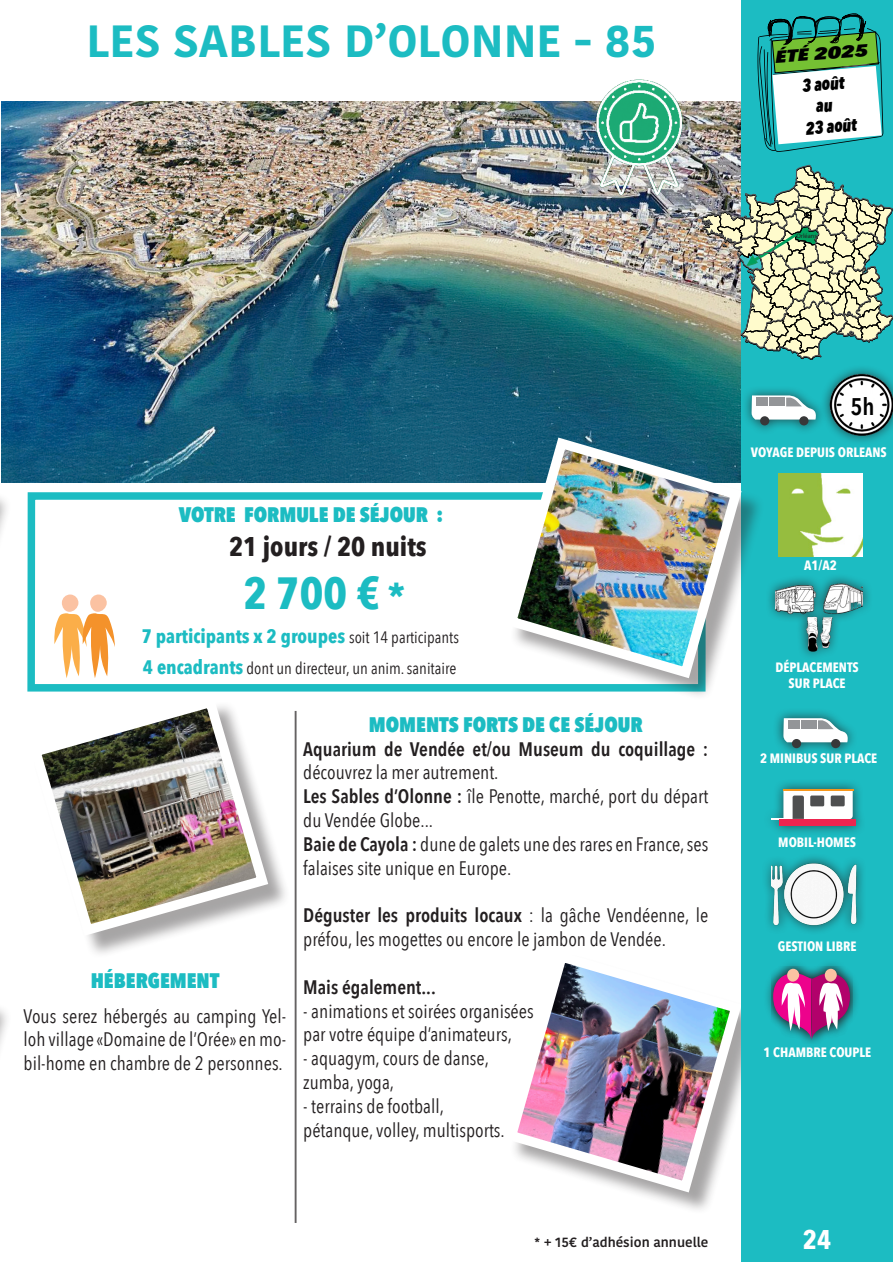
<style>
.page{position:relative;width:893px;height:1263px;background:#fff}
.page>*{position:absolute;margin:0;border:0;box-sizing:border-box;transform-origin:0 0}
.t1{font:700 45px "Kohinoor Bangla";color:#1cbcc2}
.t2{font:700 45px "Avenir Next Condensed";color:#1cbcc2}
.t3{font:700 27px "Avenir Next Condensed";color:#231f20}
.t4{font:700 27px "Avenir Next Condensed";color:#fff}
.t5{font:600 24px "Avenir Next Condensed";color:#000}
.t6{font:800 21px "Avenir Next Condensed";color:#1cbcc2}
.t7{font:19.5px/23.9px "Avenir Next Condensed";color:#231f20}
.t8{font:600 19.5px "Avenir Next Condensed";color:#231f20}
.t9{font:700 19.5px "Avenir Next Condensed";color:#1cbcc2}
.t10{font:italic 800 17.85px/21.5px "Avenir Next Condensed";color:#000;text-align:center;scale:.89 1}
.t11{font:italic 800 17.1px "Avenir Next Condensed";color:#000;scale:1.43 1}
.t12{font:16.5px "Avenir Next Condensed";color:#231f20}
.t13{font:700 13.5px/16.2px "Avenir Next Condensed";color:#fff;text-align:center}
.t14{font:600 13.5px "Kohinoor Bangla";color:#231f20}
.t15{font:6.45px "Myriad Pro";color:#231f20}
.s1{font-size:37.5px}
.s2{font-weight:400;font-size:16.5px;color:#231f20}
.s3{font-weight:700;font-size:19.5px;color:#1cbcc2}
.s4{font-weight:600}
</style>
<div class="page">
<div style="left:0;top:441px;width:12px;height:260px;background:#231f20;opacity:.4"></div>
<hr style="left:295px;top:711px;width:2px;height:512px;background:#231f20">
<div style="left:33px;top:700px;width:258px;height:259px;background:#231f20;opacity:.4"></div>
<img style="left:27px;top:691px;width:247px;height:250px">
<div style="left:27px;top:492px;width:679px;height:199px;border:8px solid #1cbcc2"></div>
<div style="left:509px;top:954px;width:255px;height:261px;background:#231f20;opacity:.4"></div>
<img style="left:509px;top:945px;width:233px;height:253px">
<img style="left:2px;top:101px;width:740px;height:382px">
<svg style="left:54px;top:594px;width:61px;height:84px"></svg>
<div style="left:742px;top:0;width:151px;height:1261px;background:#1cbcc2"></div>
<div style="left:741px;top:385px;width:85px;height:51px;background:#231f20;opacity:.75"></div>
<svg style="left:752px;top:395px;width:64px;height:25px"></svg>
<div style="left:799px;top:416px;width:9px;height:9px;background:#383839;border-radius:50%"></div>
<div style="left:760px;top:416px;width:9px;height:9px;background:#383839;border-radius:50%"></div>
<img style="left:778px;top:473px;width:85px;height:84px">
<svg style="left:757px;top:13px;width:126px;height:139px"></svg>
<img style="left:702px;top:164px;width:191px;height:195px">
<div style="left:762px;top:778px;width:104px;height:59px;background:#231f20;opacity:.75"></div>
<svg style="left:772px;top:789px;width:81px;height:31px"></svg>
<hr style="left:780px;top:819px;width:76px;height:1px;background:#ed254f">
<hr style="left:780px;top:821px;width:76px;height:1px;background:#ed254f">
<hr style="left:780px;top:823px;width:76px;height:1px;background:#ed254f">
<hr style="left:780px;top:824px;width:76px;height:2px;background:#ed254f">
<hr style="left:783px;top:789px;width:70px;height:2px;background:#f7981d">
<div style="left:765px;top:573px;width:109px;height:88px;background:#231f20;opacity:.75"></div>
<img style="left:776px;top:573px;width:87px;height:85px">
<div style="left:763px;top:958px;width:97px;height:90px;background:#231f20;opacity:.75"></div>
<div style="left:772px;top:966px;width:80px;height:77px;background:#231f20;opacity:.75"></div>
<div style="left:787px;top:969px;width:12px;height:13px;background:#fbc2a2;border-radius:50%"></div>
<div style="left:825px;top:969px;width:12px;height:13px;background:#fbc2a2;border-radius:50%"></div>
<svg style="left:773px;top:973px;width:77px;height:67px"></svg>
<div style="left:761px;top:853px;width:105px;height:82px;background:#231f20;opacity:.75"></div>
<img style="left:772px;top:856px;width:84px;height:75px">
<div style="left:773px;top:707px;width:85px;height:51px;background:#231f20;opacity:.75"></div>
<svg style="left:783px;top:718px;width:65px;height:24px"></svg>
<div style="left:831px;top:739px;width:9px;height:9px;background:#383839;border-radius:50%"></div>
<div style="left:792px;top:739px;width:9px;height:9px;background:#383839;border-radius:50%"></div>
<div style="left:509px;top:441px;width:256px;height:260px;background:#231f20;opacity:.4"></div>
<img style="left:500px;top:432px;width:247px;height:252px">
<div style="left:820px;top:364px;width:73px;height:82px;background:#1cbcc2"></div>
<img style="left:824px;top:369px;width:69px;height:73px">
<img style="left:577px;top:79px;width:122px;height:129px">
<h1 class="t1" style="left:87px;top:1px;width:571px">LES SABLES D’OLONNE - 85</h1>
<p class="t11" style="left:774px;top:46px;width:67px;rotate:-4deg">ÉTÉ 2025</p>
<p class="t10" style="left:801px;top:76px;width:59px;rotate:-5deg">3 août au<br>23 août</p>
<p class="t15" style="left:796px;top:232px;width:22px">Orléans</p>
<p class="t6" style="left:179px;top:501px;width:266px">VOTRE FORMULE DE SÉJOUR :</p>
<h2 class="t3" style="left:229px;top:529px;width:199px">21 jours / 20 nuits</h2>
<h1 class="t2" style="left:244px;top:564px;width:163px">2 700 € <span class="s1">*</span></h1>
<p class="t9" style="left:142px;top:623px;width:319px">7 participants x 2 groupes <span class="s2">soit 14 participants</span></p>
<p class="t12" style="left:143px;top:657px;width:315px"><span class="s3">4 encadrants</span> dont un directeur, un anim. sanitaire</p>
<p class="t6" style="left:91px;top:967px;width:130px">HÉBERGEMENT</p>
<p class="t7" style="left:24px;top:1005px;width:264px;text-align:justify">Vous serez hébergés au camping Yel&shy;loh village «Domaine de l’Orée» en mo&shy;bil-home en chambre de 2 personnes.</p>
<p class="t6" style="left:369px;top:711px;width:275px">MOMENTS FORTS DE CE SÉJOUR</p>
<p class="t8" style="left:303px;top:736px;width:407px">Aquarium de Vendée et/ou Museum du coquillage :</p>
<p class="t7" style="left:303px;top:761px;width:407px">découvrez la mer autrement.<br><span class="s4">Les Sables d’Olonne :</span> île Penotte, marché, port du départ du Vendée Globe...<br><span class="s4">Baie de Cayola :</span> dune de galets une des rares en France, ses falaises site unique en Europe.</p>
<p class="t7" style="left:303px;top:904px;width:406px"><span class="s4">Déguster les produits locaux</span> : la gâche Vendéenne, le préfou, les mogettes ou encore le jambon de Vendée.</p>
<p class="t8" style="left:303px;top:974px;width:134px">Mais également...</p>
<p class="t7" style="left:303px;top:999px;width:232px">- animations et soirées organisées par votre équipe d’animateurs,</p>
<p class="t7" style="left:303px;top:1047px;width:187px">- aquagym, cours de danse, zumba, yoga,</p>
<p class="t7" style="left:303px;top:1094px;width:203px">- terrains de football, pétanque, volley, multisports.</p>
<p class="t14" style="left:535px;top:1231px;width:175px">* + 15€ d’adhésion annuelle</p>
<p class="t5" style="left:850px;top:391px;width:26px">5h</p>
<p class="t13" style="left:751px;top:444px;width:137px">VOYAGE DEPUIS ORLEANS</p>
<p class="t13" style="left:804px;top:558px;width:34px">A1/A2</p>
<p class="t13" style="left:775px;top:659px;width:85px">DÉPLACEMENTS<br>SUR PLACE</p>
<p class="t13" style="left:760px;top:751px;width:119px">2 MINIBUS SUR PLACE</p>
<p class="t13" style="left:778px;top:834px;width:79px">MOBIL-HOMES</p>
<p class="t13" style="left:778px;top:939px;width:80px">GESTION LIBRE</p>
<p class="t13" style="left:763px;top:1044px;width:109px">1 CHAMBRE COUPLE</p>
<h2 class="t4" style="left:803px;top:1221px;width:30px">24</h2>
</div>
